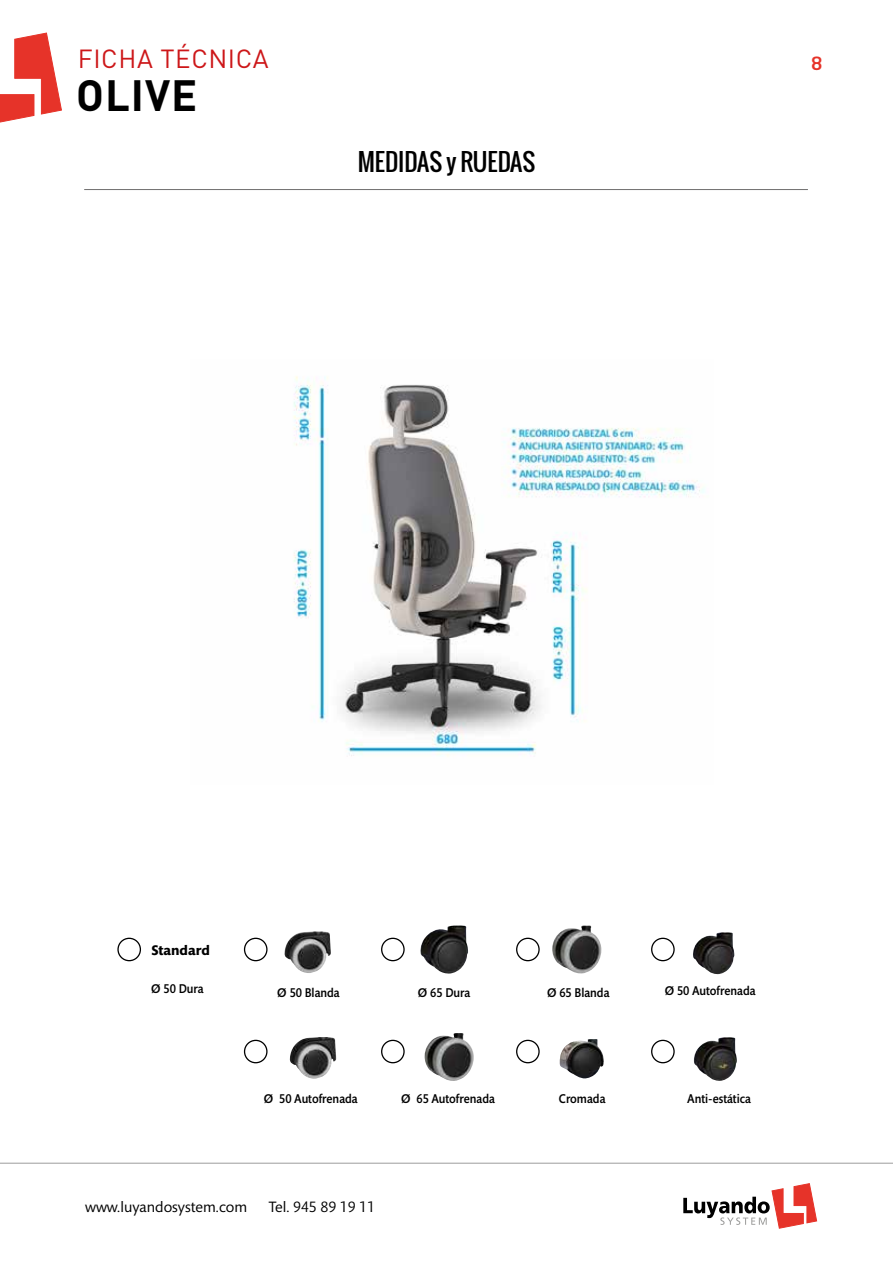
<style>
.page{position:relative;width:893px;height:1263px;background:#fff}
.page>*{position:absolute;margin:0;border:0;box-sizing:border-box;transform-origin:0 0}
.t1{font:700 43.2px "DIN";letter-spacing:.02em;color:#000}
.t2{font:25.95px "DIN";letter-spacing:.02em;color:#cd1719}
.t3{font:24px "Oswald";color:#000}
.t4{font:500 18px "Neo Sans Std";color:#e63329}
.t5{font:15.3px "Mundo Sans Std";color:#000}
.t6{font:700 14.1px "Mundo Sans Std";color:#000}
.t7{font:500 12.9px "Mundo Sans Std";color:#000}
.t8{font:500 12.9px "Mundo Sans Std";color:#000;scale:.9 1}
</style>
<div class="page">
<svg style="left:683px;top:1183px;width:134px;height:45px"></svg>
<hr style="left:0;top:1163px;width:893px;height:1px;background:#9d9d9c">
<svg style="left:0;top:33px;width:62px;height:90px"></svg>
<hr style="left:84px;top:189px;width:724px;height:1px;background:#706f6f">
<img style="left:693px;top:932px;width:42px;height:43px">
<img style="left:552px;top:926px;width:49px;height:48px">
<img style="left:284px;top:931px;width:47px;height:42px">
<img style="left:559px;top:1039px;width:45px;height:40px">
<img style="left:425px;top:1033px;width:49px;height:48px">
<img style="left:694px;top:1037px;width:43px;height:44px">
<img style="left:290px;top:1037px;width:46px;height:42px">
<img style="left:420px;top:925px;width:48px;height:49px">
<div style="left:117px;top:938px;width:24px;height:23px;border:1px solid #000;border-radius:50%"></div>
<div style="left:244px;top:938px;width:24px;height:23px;border:1px solid #000;border-radius:50%"></div>
<div style="left:244px;top:1040px;width:24px;height:23px;border:1px solid #000;border-radius:50%"></div>
<div style="left:381px;top:938px;width:24px;height:23px;border:1px solid #000;border-radius:50%"></div>
<div style="left:381px;top:1040px;width:24px;height:23px;border:1px solid #000;border-radius:50%"></div>
<div style="left:516px;top:938px;width:24px;height:23px;border:1px solid #000;border-radius:50%"></div>
<div style="left:516px;top:1040px;width:24px;height:23px;border:1px solid #000;border-radius:50%"></div>
<div style="left:651px;top:938px;width:24px;height:23px;border:1px solid #000;border-radius:50%"></div>
<div style="left:651px;top:1040px;width:24px;height:23px;border:1px solid #000;border-radius:50%"></div>
<img style="left:293px;top:376px;width:412px;height:381px">
<h2 class="t2" style="left:78px;top:43px;width:192px">FICHA TÉCNICA</h2>
<h1 class="t1" style="left:76px;top:67px;width:122px">OLIVE</h1>
<h3 class="t3" style="left:358px;top:143px;width:179px">MEDIDAS y RUEDAS</h3>
<h3 class="t4" style="left:811px;top:52px;width:13px">8</h3>
<p class="t6" style="left:151px;top:942px;width:60px">Standard</p>
<p class="t7" style="left:151px;top:982px;width:54px">Ø 50 Dura</p>
<p class="t7" style="left:277px;top:986px;width:64px">Ø 50 Blanda</p>
<p class="t7" style="left:418px;top:986px;width:54px">Ø 65 Dura</p>
<p class="t7" style="left:547px;top:986px;width:64px">Ø 65 Blanda</p>
<p class="t7" style="left:665px;top:984px;width:92px">Ø 50 Autofrenada</p>
<p class="t7" style="left:264px;top:1092px;width:95px">Ø 50 Autofrenada</p>
<p class="t7" style="left:401px;top:1092px;width:95px">Ø 65 Autofrenada</p>
<p class="t8" style="left:559px;top:1092px;width:53px">Cromada</p>
<p class="t8" style="left:687px;top:1092px;width:72px">Anti-estática</p>
<p class="t5" style="left:85px;top:1198px;width:164px">www.luyandosystem.com</p>
<p class="t5" style="left:269px;top:1198px;width:108px">Tel. 945 89 19 11</p>
</div>
